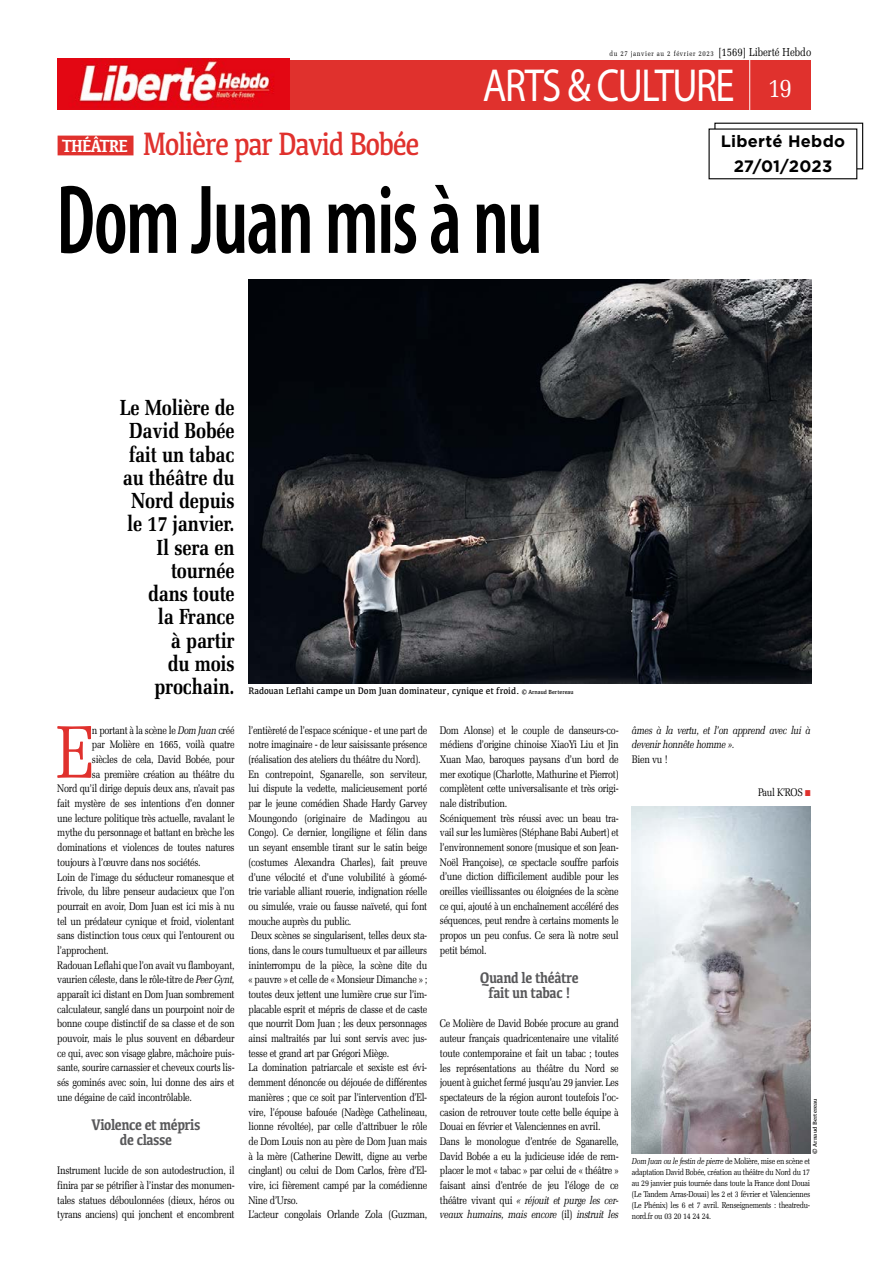
<style>
.page{position:relative;width:893px;height:1263px;background:#fff}
.page>*{position:absolute;margin:0;border:0;box-sizing:border-box;transform-origin:0 0}
.t1{font:600 condensed 99px "Myriad Pro";letter-spacing:-.02em;color:#000;scale:.84 1}
.t2{font:75.15px "Zapf Elliptical 711 BT";color:#e0312d;scale:.84 1}
.t3{font:46.5px "Myriad Pro";letter-spacing:-.04em;color:#fff;scale:.84 1}
.t4{font:33.6px "Kefa";letter-spacing:-.05em;color:#e0312d;scale:.84 1}
.t5{font:700 22.05px/23.2px "Zapf Elliptical 711 BT";letter-spacing:-.01em;color:#000;text-align:right;scale:.84 1}
.t6{font:700 16.5px/25.5px "Gotham";letter-spacing:.015em;color:#000;text-align:center}
.t7{font:700 15.9px/14.7px "Kefa";letter-spacing:-.03em;color:#58585a;text-align:center;scale:.84 1}
.t8{font:10.95px/14.7px "Zapf Elliptical 711 BT";letter-spacing:-.03em;color:#000;scale:.84 1}
.t9{font:italic 10.95px/14.7px "Zapf Elliptical 711 BT";letter-spacing:-.03em;color:#000;scale:.84 1}
.t10{font:9.75px "Kefa";color:#000;scale:.93 1}
.t11{font:8.55px/10.9px "Zapf Elliptical 711 BT";letter-spacing:-.03em;color:#000;text-align:justify;scale:.84 1}
.t12{font:7.35px "Zapf Elliptical 711 BT";letter-spacing:.1em;color:#000;scale:.84 1}
.t13{font:5.7px "Kefa";color:#000;scale:1.08 1}
.s1{font-size:11.7px}
.s2{font-family:"Zapf Elliptical 711 BT";font-size:27px}
.s3{font-weight:700;font-size:18.15px;color:#fff}
.s4{font-style:italic}
.s5{font-size:6.15px}
.s6{color:#e0312d}
</style>
<div class="page">
<div style="left:57px;top:60px;width:754px;height:49px;background:#e0312d"></div>
<hr style="left:749px;top:58px;width:1px;height:57px;background:#fff">
<div style="left:58px;top:136px;width:75px;height:19px;background:#e0312d"></div>
<img style="left:248px;top:280px;width:563px;height:404px">
<img style="left:631px;top:806px;width:179px;height:348px">
<div style="left:714px;top:123px;width:149px;height:46px;border:1px solid #000"></div>
<div style="left:709px;top:129px;width:148px;height:50px;background:#fff"></div>
<div style="left:708px;top:128px;width:149px;height:51px;border:1px solid #000"></div>
<img style="left:58px;top:59px;width:231px;height:50px">
<p class="t12" style="left:609px;top:49px;width:242px">du 27 janvier au 2 février 2023 <span class="s1">[1569] Liberté Hebdo</span></p>
<h3 class="t3" style="left:483px;top:57px;width:369px">ARTS &amp; CULTURE <span class="s2">19</span></h3>
<h3 class="t4" style="left:62px;top:123px;width:427px"><span class="s3">THÉÂTRE</span> Molière par David Bobée</h3>
<h1 class="t1" style="left:56px;top:166px;width:581px">Dom Juan mis à nu</h1>
<h3 class="t6" style="left:721px;top:128px;width:126px">Liberté Hebdo<br>27/01/2023</h3>
<h3 class="t5" style="left:120px;top:396px;width:138px">Le Molière de<br>David Bobée fait un tabac au théâtre du<br>Nord depuis le 17 janvier.<br>Il sera en tournée<br>dans toute<br>la France<br>à partir<br>du mois prochain.</h3>
<h2 class="t2" style="left:56px;top:707px;width:46px">E</h2>
<p class="t8" style="left:92px;top:722px;width:171px">n portant à la scène le <span class="s4">Dom Juan</span> créé</p>
<p class="t8" style="left:92px;top:737px;width:171px">par Molière en 1665, voilà quatre</p>
<p class="t8" style="left:92px;top:752px;width:171px">siècles de cela, David Bobée, pour</p>
<p class="t8" style="left:92px;top:766px;width:171px">sa première création au théâtre du</p>
<p class="t8" style="left:57px;top:781px;width:213px">Nord qu’il dirige depuis deux ans, n’avait pas</p>
<p class="t8" style="left:57px;top:796px;width:213px">fait mystère de ses intentions d’en donner</p>
<p class="t8" style="left:57px;top:810px;width:213px">une lecture politique très actuelle, ravalant le</p>
<p class="t8" style="left:57px;top:825px;width:213px">mythe du personnage et battant en brèche les</p>
<p class="t8" style="left:57px;top:840px;width:213px">dominations et violences de toutes natures</p>
<p class="t8" style="left:57px;top:855px;width:172px">toujours à l’œuvre dans nos sociétés.</p>
<p class="t8" style="left:57px;top:869px;width:213px">Loin de l’image du séducteur romanesque et</p>
<p class="t8" style="left:57px;top:884px;width:213px">frivole, du libre penseur audacieux que l’on</p>
<p class="t8" style="left:57px;top:899px;width:213px">pourrait en avoir, Dom Juan est ici mis à nu</p>
<p class="t8" style="left:57px;top:913px;width:213px">tel un prédateur cynique et froid, violentant</p>
<p class="t8" style="left:57px;top:928px;width:213px">sans distinction tous ceux qui l’entourent ou</p>
<p class="t8" style="left:57px;top:943px;width:63px">l’approchent.</p>
<p class="t8" style="left:57px;top:957px;width:213px">Radouan Leflahi que l’on avait vu flamboyant,</p>
<p class="t8" style="left:57px;top:972px;width:213px">vaurien céleste, dans le rôle-titre de <span class="s4">Peer Gynt,</span></p>
<p class="t8" style="left:57px;top:987px;width:213px">apparaît ici distant en Dom Juan sombrement</p>
<p class="t8" style="left:57px;top:1001px;width:213px">calculateur, sanglé dans un pourpoint noir de</p>
<p class="t8" style="left:57px;top:1016px;width:213px">bonne coupe distinctif de sa classe et de son</p>
<p class="t8" style="left:57px;top:1031px;width:213px">pouvoir, mais le plus souvent en débardeur</p>
<p class="t8" style="left:57px;top:1045px;width:213px">ce qui, avec son visage glabre, mâchoire puis-</p>
<p class="t8" style="left:57px;top:1060px;width:213px">sante, sourire carnassier et cheveux courts lis-</p>
<p class="t8" style="left:57px;top:1075px;width:213px">sés gominés avec soin, lui donne des airs et</p>
<p class="t8" style="left:57px;top:1090px;width:162px">une dégaine de caïd incontrôlable.</p>
<h3 class="t7" style="left:91px;top:1117px;width:131px">Violence et mépris de classe</h3>
<p class="t8" style="left:57px;top:1163px;width:213px;text-align:justify">Instrument lucide de son autodestruction, il finira par se pétrifier à l’instar des monumen&shy;tales statues déboulonnées (dieux, héros ou tyrans anciens) qui jonchent et encombrent</p>
<p class="t10" style="left:248px;top:685px;width:351px">Radouan Leflahi campe un Dom Juan dominateur, cynique et froid. <span class="s5">© Arnaud Bertereau</span></p>
<p class="t8" style="left:248px;top:722px;width:214px">l’entièreté de l’espace scénique - et une part de notre imaginaire - de leur saisissante présence (réalisation des ateliers du théâtre du Nord).<br>En contrepoint, Sganarelle, son serviteur, lui dispute la vedette, malicieusement porté par le jeune comédien Shade Hardy Garvey Moungondo (originaire de Madingou au Congo). Ce dernier, longiligne et félin dans un seyant ensemble tirant sur le satin beige (costumes Alexandra Charles), fait preuve d’une vélocité et d’une volubilité à géomé&shy;trie variable alliant rouerie, indignation réelle ou simulée, vraie ou fausse naïveté, qui font mouche auprès du public.<br>Deux scènes se singularisent, telles deux sta&shy;tions, dans le cours tumultueux et par ailleurs ininterrompu de la pièce, la scène dite du « pauvre » et celle de « Monsieur Dimanche » ; toutes deux jettent une lumière crue sur l’im&shy;placable esprit et mépris de classe et de caste que nourrit Dom Juan ; les deux personnages ainsi maltraités par lui sont servis avec jus&shy;tesse et grand art par Grégori Miège.<br>La domination patriarcale et sexiste est évi&shy;demment dénoncée ou déjouée de différentes manières ; que ce soit par l’intervention d’El&shy;vire, l’épouse bafouée (Nadège Cathelineau, lionne révoltée), par celle d’attribuer le rôle de Dom Louis non au père de Dom Juan mais à la mère (Catherine Dewitt, digne au verbe cinglant) ou celui de Dom Carlos, frère d’El&shy;vire, ici fièrement campé par la comédienne Nine d’Urso.<br>L’acteur congolais Orlande Zola (Guzman,</p>
<p class="t8" style="left:440px;top:722px;width:214px">Dom Alonse) et le couple de danseurs-co&shy;médiens d’origine chinoise XiaoYi Liu et Jin Xuan Mao, baroques paysans d’un bord de mer exotique (Charlotte, Mathurine et Pierrot) complètent cette universalisante et très origi&shy;nale distribution.<br>Scéniquement très réussi avec un beau tra&shy;vail sur les lumières (Stéphane Babi Aubert) et l’environnement sonore (musique et son Jean-Noël Françoise), ce spectacle souffre parfois d’une diction difficilement audible pour les oreilles vieillissantes ou éloignées de la scène ce qui, ajouté à un enchaînement accéléré des séquences, peut rendre à certains moments le propos un peu confus. Ce sera là notre seul petit bémol.</p>
<h3 class="t7" style="left:480px;top:970px;width:119px">Quand le théâtre fait un tabac !</h3>
<p class="t8" style="left:440px;top:1016px;width:214px">Ce Molière de David Bobée procure au grand auteur français quadricentenaire une vitalité toute contemporaine et fait un tabac ; toutes les représentations au théâtre du Nord se jouent à guichet fermé jusqu’au 29 janvier. Les spectateurs de la région auront toutefois l’oc&shy;casion de retrouver toute cette belle équipe à Douai en février et Valenciennes en avril.<br>Dans le monologue d’entrée de Sganarelle, David Bobée a eu la judicieuse idée de rem&shy;placer le mot « tabac » par celui de « théâtre » faisant ainsi d’entrée de jeu l’éloge de ce théâtre vivant qui <span class="s4">« réjouit et purge les cer&shy;veaux humains, mais encore</span> (il) <span class="s4">instruit les</span></p>
<p class="t9" style="left:632px;top:722px;width:214px">âmes à la vertu, et l’on apprend avec lui à devenir honnête homme ».</p>
<p class="t8" style="left:632px;top:752px;width:44px">Bien vu !</p>
<p class="t8" style="left:758px;top:785px;width:64px">Paul K’ROS <span class="s6">■</span></p>
<p class="t13" style="left:811px;top:1154px;width:53px;rotate:-90deg">© Arnaud Bertereau</p>
<p class="t11" style="left:632px;top:1155px;width:214px"><span class="s4">Dom Juan ou le festin de pierre</span> de Molière, mise en scène et adaptation David Bobée, création au théâtre du Nord du 17 au 29 janvier puis tournée dans toute la France dont Douai (Le Tandem Arras-Douai) les 2 et 3 février et Valenciennes (Le Phénix) les 6 et 7 avril. Renseignements : theatredu&shy;nord.fr ou 03 20 14 24 24.</p>
</div>
